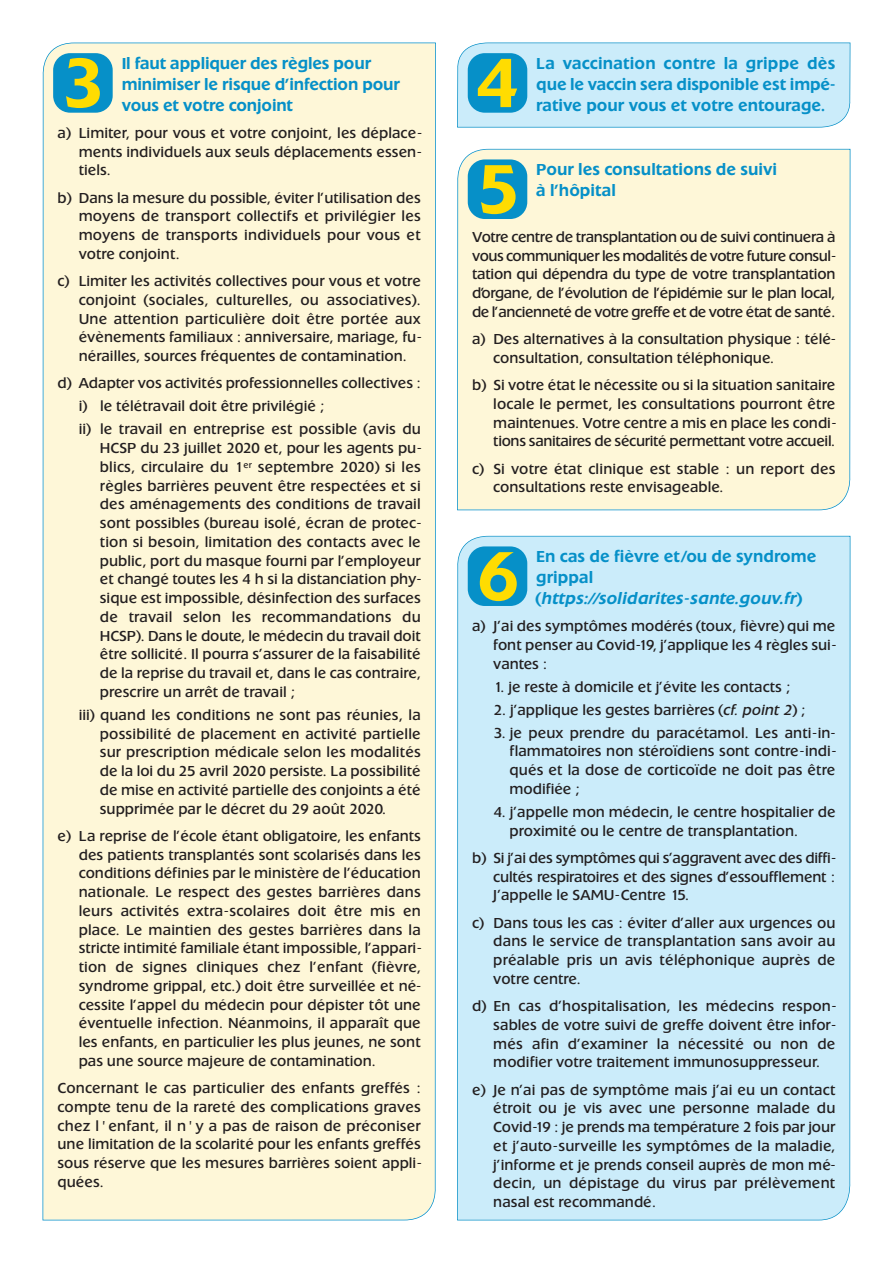
<style>
.page{position:relative;width:893px;height:1263px;background:#fff}
.page>*{position:absolute;margin:0;border:0;box-sizing:border-box;transform-origin:0 0}
.t1{font:500 72px "Extension";color:#ffdc01}
.t2{font:500 16.5px/21px "Extension";letter-spacing:-.01em;color:#0690c8}
.t3{font:15px/18.8px "Extension";color:#231f20;text-align:justify}
.s1{font-style:italic}
</style>
<div class="page">
<div style="left:42px;top:43px;width:394px;height:1177px;background:#fef7d8"></div>
<div style="left:53px;top:53px;width:60px;height:60px;background:#0690c8;border-radius:17px"></div>
<div style="left:457px;top:43px;width:394px;height:85px;background:#cbecfa"></div>
<div style="left:468px;top:53px;width:59px;height:60px;background:#0690c8;border-radius:17px"></div>
<div style="left:457px;top:149px;width:394px;height:361px;background:#fef7d8"></div>
<div style="left:468px;top:159px;width:59px;height:60px;background:#0690c8;border-radius:17px"></div>
<div style="left:457px;top:536px;width:394px;height:684px;background:#cbecfa"></div>
<div style="left:468px;top:546px;width:59px;height:60px;background:#0690c8;border-radius:17px"></div>
<p class="t2" style="left:122px;top:54px;width:280px">Il faut appliquer des règles pour minimiser le risque d’infection pour vous et votre conjoint</p>
<p class="t3" style="left:79px;top:125px;width:345px;text-indent:-21px">a) Limiter, pour vous et votre conjoint, les déplace&shy;ments individuels aux seuls déplacements essen&shy;tiels.</p>
<p class="t3" style="left:79px;top:189px;width:344px;text-indent:-21px">b) Dans la mesure du possible, éviter l’utilisation des moyens de transport collectifs et privilégier les moyens de transports individuels pour vous et votre conjoint.</p>
<p class="t3" style="left:79px;top:273px;width:344px;text-indent:-21px">c) Limiter les activités collectives pour vous et votre conjoint (sociales, culturelles, ou associatives).<br>Une attention particulière doit être portée aux évènements familiaux : anniversaire, mariage, fu&shy;nérailles, sources fréquentes de contamination.</p>
<p class="t3" style="left:79px;top:373px;width:344px;line-height:23px;text-align:left;text-indent:-21px">d) Adapter vos activités professionnelles collectives : i) le télétravail doit être privilégié ;<br>ii) le travail en entreprise est possible (avis du</p>
<p class="t3" style="left:100px;top:440px;width:323px">HCSP du 23 juillet 2020 et, pour les agents pu&shy;blics, circulaire du 1<sup>er</sup> septembre 2020) si les règles barrières peuvent être respectées et si des aménagements des conditions de travail sont possibles (bureau isolé, écran de protec&shy;tion si besoin, limitation des contacts avec le public, port du masque fourni par l’employeur et changé toutes les 4 h si la distanciation phy&shy;sique est impossible, désinfection des surfaces de travail selon les recommandations du HCSP). Dans le doute, le médecin du travail doit être sollicité. Il pourra s’assurer de la faisabilité de la reprise du travail et, dans le cas contraire, prescrire un arrêt de travail ;</p>
<p class="t3" style="left:100px;top:707px;width:322px;text-indent:-21px">iii) quand les conditions ne sont pas réunies, la possibilité de placement en activité partielle sur prescription médicale selon les modalités de la loi du 25 avril 2020 persiste. La possibilité de mise en activité partielle des conjoints a été supprimée par le décret du 29 août 2020.</p>
<p class="t3" style="left:79px;top:828px;width:344px;text-indent:-21px">e) La reprise de l’école étant obligatoire, les enfants des patients transplantés sont scolarisés dans les conditions définies par le ministère de l’éducation nationale. Le respect des gestes barrières dans leurs activités extra-scolaires doit être mis en place. Le maintien des gestes barrières dans la stricte intimité familiale étant impossible, l’appari&shy;tion de signes cliniques chez l’enfant (fièvre, syndrome grippal, etc.) doit être surveillée et né&shy;cessite l’appel du médecin pour dépister tôt une éventuelle infection. Néanmoins, il apparaît que les enfants, en particulier les plus jeunes, ne sont pas une source majeure de contamination.</p>
<p class="t3" style="left:58px;top:1080px;width:366px">Concernant le cas particulier des enfants greffés : compte tenu de la rareté des complications graves chez l'enfant, il n'y a pas de raison de préconiser une limitation de la scolarité pour les enfants greffés sous réserve que les mesures barrières soient appli&shy;quées.</p>
<h1 class="t1" style="left:60px;top:55px;width:47px">3</h1>
<p class="t2" style="left:536px;top:54px;width:301px">La vaccination contre la grippe dès que le vaccin sera disponible est impé-</p>
<h1 class="t1" style="left:475px;top:55px;width:47px">4</h1>
<p class="t2" style="left:536px;top:96px;width:291px">rative pour vous et votre entourage.</p>
<p class="t2" style="left:536px;top:160px;width:242px">Pour les consultations de suivi à l’hôpital</p>
<p class="t3" style="left:472px;top:229px;width:365px">Votre centre de transplantation ou de suivi continuera à vous communiquer les modalités de votre future consul&shy;tation qui dépendra du type de votre transplantation d’organe, de l’évolution de l’épidémie sur le plan local, de l’ancienneté de votre greffe et de votre état de santé.</p>
<p class="t3" style="left:493px;top:331px;width:344px;text-indent:-21px">a) Des alternatives à la consultation physique : télé&shy;consultation, consultation téléphonique.</p>
<p class="t3" style="left:493px;top:377px;width:344px;text-indent:-21px">b) Si votre état le nécessite ou si la situation sanitaire locale le permet, les consultations pourront être maintenues. Votre centre a mis en place les condi&shy;tions sanitaires de sécurité permettant votre accueil.</p>
<p class="t3" style="left:493px;top:460px;width:344px;text-indent:-21px">c) Si votre état clinique est stable : un report des consultations reste envisageable.</p>
<h1 class="t1" style="left:475px;top:161px;width:47px">5</h1>
<p class="t2" style="left:536px;top:547px;width:282px">En cas de fièvre et/ou de syndrome grippal (<span class="s1">https://solidarites-sante.gouv.fr</span>)</p>
<p class="t3" style="left:493px;top:618px;width:344px;text-indent:-21px">a) J’ai des symptômes modérés (toux, fièvre) qui me font penser au Covid-19, j’applique les 4 règles sui&shy;vantes :</p>
<p class="t3" style="left:493px;top:678px;width:298px">1. je reste à domicile et j’évite les contacts ;</p>
<p class="t3" style="left:493px;top:701px;width:313px">2. j’applique les gestes barrières (<span class="s1">cf. point 2</span>) ;</p>
<p class="t3" style="left:510px;top:724px;width:328px;text-indent:-16px">3. je peux prendre du paracétamol. Les anti-in&shy;flammatoires non stéroïdiens sont contre-indi&shy;qués et la dose de corticoïde ne doit pas être modifiée ;</p>
<p class="t3" style="left:510px;top:804px;width:327px;text-indent:-16px">4. j’appelle mon médecin, le centre hospitalier de proximité ou le centre de transplantation.</p>
<p class="t3" style="left:493px;top:850px;width:344px;text-indent:-21px">b) Si j’ai des symptômes qui s’aggravent avec des diffi&shy;cultés respiratoires et des signes d’essoufflement :<br>J’appelle le SAMU-Centre 15.</p>
<p class="t3" style="left:493px;top:914px;width:344px;text-indent:-21px">c) Dans tous les cas : éviter d’aller aux urgences ou dans le service de transplantation sans avoir au préalable pris un avis téléphonique auprès de votre centre.</p>
<p class="t3" style="left:493px;top:998px;width:344px;text-indent:-21px">d) En cas d’hospitalisation, les médecins respon&shy;sables de votre suivi de greffe doivent être infor&shy;més afin d’examiner la nécessité ou non de modifier votre traitement immunosuppresseur.</p>
<p class="t3" style="left:493px;top:1081px;width:344px;text-indent:-21px">e) Je n’ai pas de symptôme mais j’ai eu un contact étroit ou je vis avec une personne malade du Covid-19 : je prends ma température 2 fois par jour et j’auto-surveille les symptômes de la maladie, j’informe et je prends conseil auprès de mon mé&shy;decin, un dépistage du virus par prélèvement nasal est recommandé.</p>
<h1 class="t1" style="left:475px;top:548px;width:47px">6</h1>
</div>
